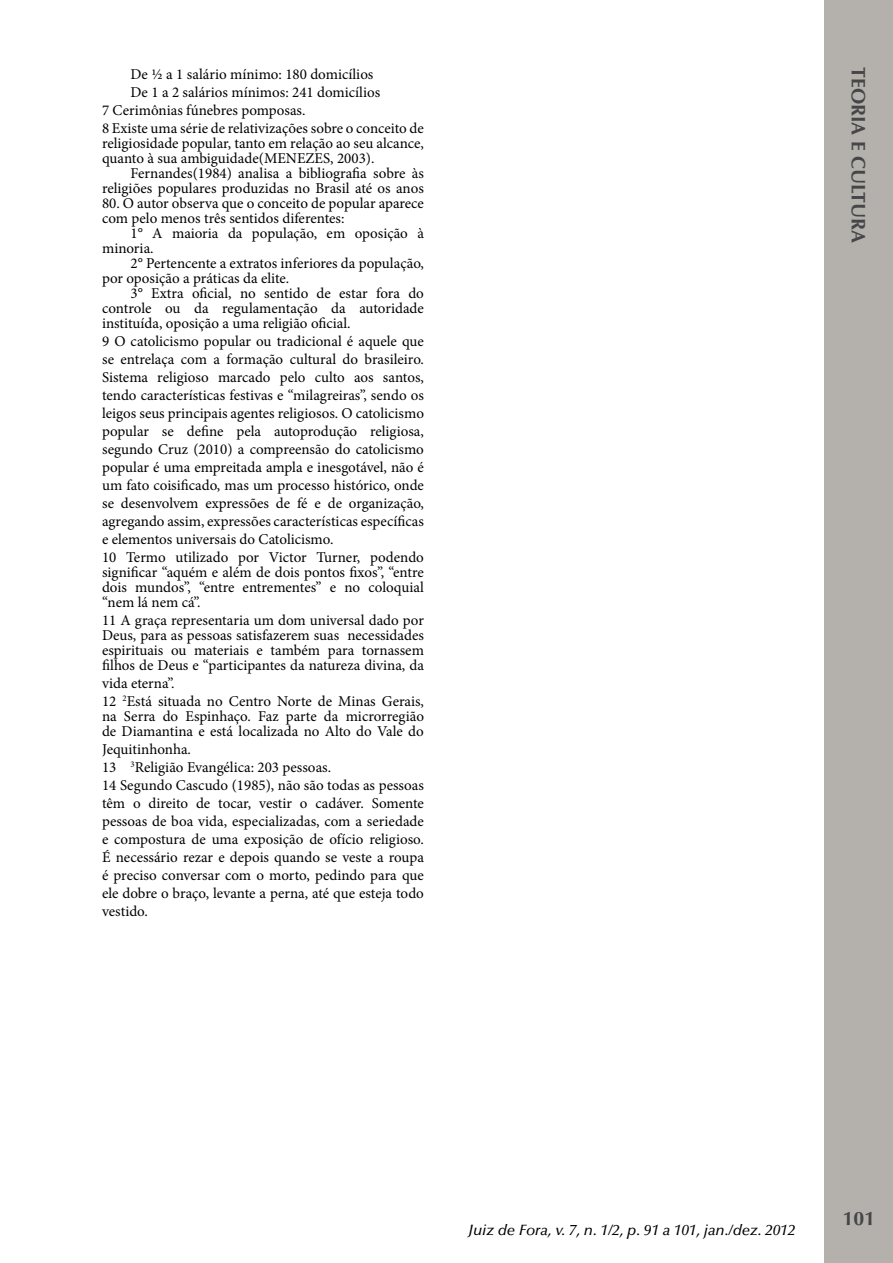
<style>
.page{position:relative;width:893px;height:1263px;background:#fff}
.page>*{position:absolute;margin:0;border:0;box-sizing:border-box;transform-origin:0 0}
.t1{font:700 19.5px "Optima LT Std";color:#464547}
.t2{font:15px/18px "Minion Pro";color:#000}
.t3{font:italic 500 15px "Optima LT Std";color:#000}
</style>
<div class="page">
<div style="left:825px;top:0;width:68px;height:1263px;background:#b4b1ad"></div>
<p class="t2" style="left:131px;top:65px;width:244px">De ½ a 1 salário mínimo: 180 domicílios</p>
<p class="t2" style="left:131px;top:83px;width:251px">De 1 a 2 salários mínimos: 241 domicílios</p>
<p class="t2" style="left:102px;top:101px;width:205px">7 Cerimônias fúnebres pomposas.</p>
<p class="t2" style="left:102px;top:119px;width:323px">8 Existe uma série de relativizações sobre o conceito de</p>
<p class="t2" style="left:102px;top:136px;width:323px;line-height:15px">religiosidade popular, tanto em relação ao seu alcance, quanto à sua ambiguidade(MENEZES, 2003).</p>
<p class="t2" style="left:102px;top:166px;width:323px;line-height:15px;text-align:right">Fernandes(1984) analisa a bibliografia sobre às religiões populares produzidas no Brasil até os anos</p>
<p class="t2" style="left:102px;top:196px;width:323px;line-height:15px">80. O autor observa que o conceito de popular aparece com pelo menos três sentidos diferentes:</p>
<p class="t2" style="left:102px;top:226px;width:323px;line-height:15px;text-indent:28px">1° A maioria da população, em oposição à minoria.</p>
<p class="t2" style="left:102px;top:256px;width:323px;line-height:15px;text-indent:28px">2° Pertencente a extratos inferiores da população, por oposição a práticas da elite.</p>
<p class="t2" style="left:102px;top:286px;width:323px;line-height:15px;text-align:justify;text-indent:28px">3° Extra oficial, no sentido de estar fora do controle ou da regulamentação da autoridade instituída, oposição a uma religião oficial.</p>
<p class="t2" style="left:102px;top:332px;width:323px">9 O catolicismo popular ou tradicional é aquele que se entrelaça com a formação cultural do brasileiro.<br>Sistema religioso marcado pelo culto aos santos, tendo características festivas e “milagreiras”, sendo os leigos seus principais agentes religiosos. O catolicismo popular se define pela autoprodução religiosa, segundo Cruz (2010) a compreensão do catolicismo popular é uma empreitada ampla e inesgotável, não é um fato coisificado, mas um processo histórico, onde se desenvolvem expressões de fé e de organização, agregando assim, expressões características específicas e elementos universais do Catolicismo.<br>10 Termo utilizado por Victor Turner, podendo</p>
<p class="t2" style="left:102px;top:565px;width:323px;line-height:15px;text-align:justify">significar “aquém e além de dois pontos fixos”, “entre dois mundos”, “entre entrementes” e no coloquial “nem lá nem cá”.</p>
<p class="t2" style="left:102px;top:613px;width:323px;line-height:15px;text-align:justify">11 A graça representaria um dom universal dado por Deus, para as pessoas satisfazerem suas necessidades espirituais ou materiais e também para tornassem filhos de Deus e “participantes da natureza divina, da</p>
<p class="t2" style="left:102px;top:674px;width:323px">vida eterna”.<br>12 <sup>2</sup>Está situada no Centro Norte de Minas Gerais,</p>
<p class="t2" style="left:102px;top:709px;width:323px;line-height:15px">na Serra do Espinhaço. Faz parte da microrregião de Diamantina e está localizada no Alto do Vale do</p>
<p class="t2" style="left:102px;top:740px;width:323px">Jequitinhonha.<br>13 <sup>3</sup>Religião Evangélica: 203 pessoas.<br>14 Segundo Cascudo (1985), não são todas as pessoas têm o direito de tocar, vestir o cadáver. Somente pessoas de boa vida, especializadas, com a seriedade e compostura de uma exposição de ofício religioso.<br>É necessário rezar e depois quando se veste a roupa é preciso conversar com o morto, pedindo para que ele dobre o braço, levante a perna, até que esteja todo vestido.</p>
<h1 class="t1" style="left:870px;top:67px;width:178px;rotate:90deg">TEORIA E CULTURA</h1>
<p class="t3" style="left:468px;top:1221px;width:329px">Juiz de Fora, v. 7, n. 1/2, p. 91 a 101, jan./dez. 2012</p>
<h1 class="t1" style="left:843px;top:1207px;width:34px">101</h1>
</div>
